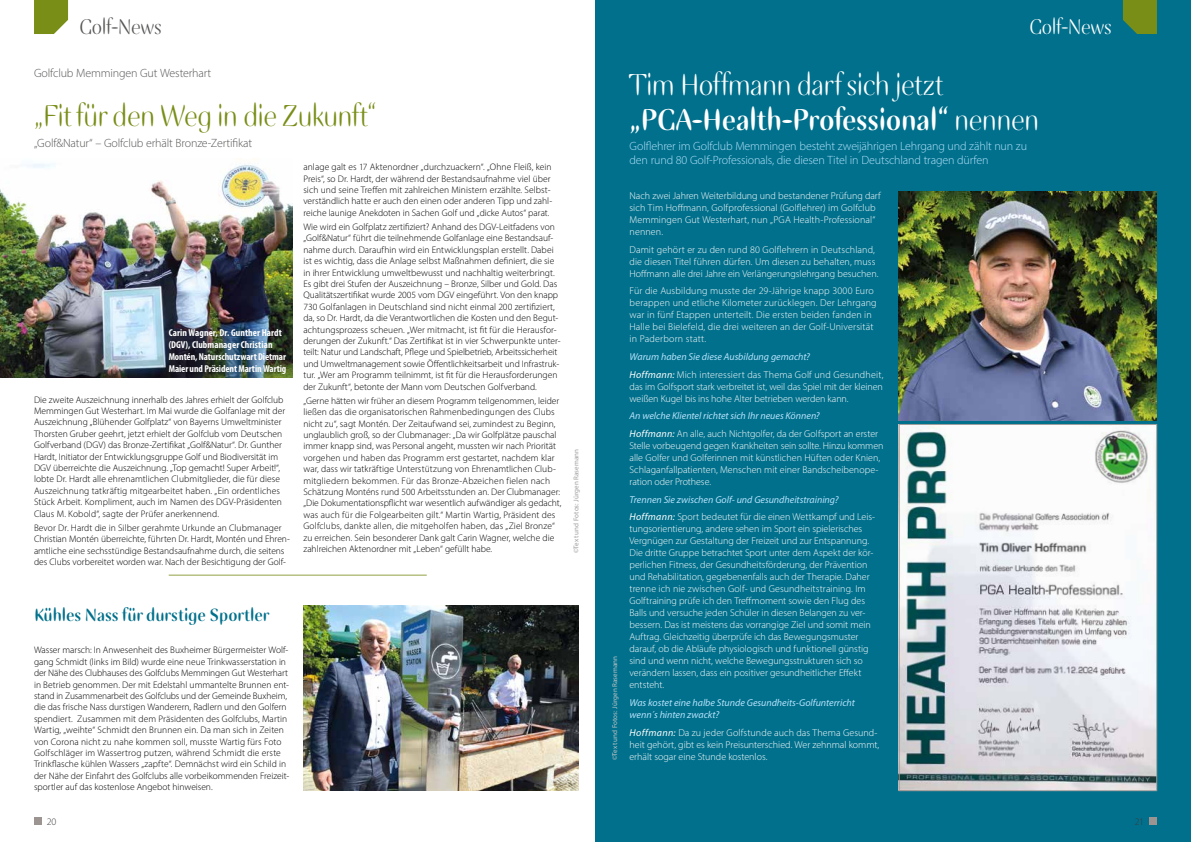
<style>
.page{position:relative;width:1191px;height:842px;background:#fff}
.page>*{position:absolute;margin:0;border:0;box-sizing:border-box;transform-origin:0 0}
.t1{font:34px/35px "Ellipse ITC";letter-spacing:-.005em;color:#fff}
.t2{font:34px "Ellipse ITC";letter-spacing:-.005em;color:#788e17}
.t3{font:24px "Ellipse ITC";color:#575756}
.t4{font:24px "Ellipse ITC";color:#fff}
.t5{font:700 20px "Ellipse ITC";color:#00708c}
.t6{font:300 12px/14.4px "Myriad Pro";letter-spacing:-.015em;color:#b5e1fa}
.t7{font:300 12px "Myriad Pro";letter-spacing:-.015em;color:#575756}
.t8{font:300 10px/12px "Myriad Pro";color:#fff}
.t9{font:italic 10px/17.7px "Myriad Pro";color:#b5e1fa}
.t10{font:700 condensed 10px/12px "Myriad Pro";color:#fff}
.t11{font:300 10px "Myriad Pro";color:#3c3c3b}
.t12{font:300 9.5px/11.4px "Myriad Pro";color:#000}
.t13{font:7px "Myriad Pro";letter-spacing:.01em;color:#9d9d9c}
.t14{font:7px "Myriad Pro";letter-spacing:.01em;color:#c6c6c6}
.s1{font-weight:700}
.s2{font-weight:400;font-style:italic;color:#b5e1fa}
.s3{font-weight:400;font-style:italic}
.s4{color:#fff}
.s5{font-weight:300;font-style:normal;color:#fff}
</style>
<div class="page">
<div style="left:595px;top:0;width:596px;height:842px;background:#00708c"></div>
<img style="left:303px;top:605px;width:275px;height:186px">
<img style="left:0;top:159px;width:292px;height:218px">
<hr style="left:169px;top:575px;width:258px;height:1px;background:#91a043">
<img style="left:899px;top:191px;width:258px;height:230px">
<img style="left:901px;top:426px;width:254px;height:363px">
<div style="left:899px;top:424px;width:258px;height:367px;border:1px solid #9d9d9c"></div>
<svg style="left:34px;top:0;width:34px;height:34px"></svg>
<svg style="left:1123px;top:0;width:34px;height:34px"></svg>
<div style="left:1149px;top:818px;width:8px;height:7px;background:#9b9490"></div>
<div style="left:34px;top:818px;width:7px;height:7px;background:#9b9490"></div>
<h2 class="t3" style="left:79px;top:14px;width:84px">Golf-News</h2>
<h2 class="t4" style="left:1029px;top:14px;width:84px">Golf-News</h2>
<p class="t7" style="left:34px;top:66px;width:179px">Golfclub Memmingen Gut Westerhart</p>
<h1 class="t2" style="left:34px;top:97px;width:344px">„Fit für den Weg in die Zukunft“</h1>
<p class="t7" style="left:34px;top:135px;width:220px">„Golf&amp;Natur“ – Golfclub erhält Bronze-Zertifikat</p>
<h1 class="t1" style="left:629px;top:66px;width:411px">Tim Hoffmann darf sich jetzt <span class="s1">„PGA-Health-Professional“</span> nennen</h1>
<p class="t6" style="left:629px;top:139px;width:399px">Golflehrer im Golfclub Memmingen besteht zweijährigen Lehrgang und zählt nun zu den rund 80 Golf-Professionals, die diesen Titel in Deutschland tragen dürfen</p>
<p class="t8" style="left:629px;top:190px;width:253px">Nach zwei Jahren Weiterbildung und bestandener Prüfung darf sich Tim Hoffmann, Golfprofessional (Golflehrer) im Golfclub Memmingen Gut Westerhart, nun „PGA Health-Professional“ nennen.</p>
<p class="t8" style="left:629px;top:243px;width:250px">Damit gehört er zu den rund 80 Golflehrern in Deutschland, die diesen Titel führen dürfen. Um diesen zu behalten, muss<br>Hoffmann alle drei Jahre ein Verlängerungslehrgang besuchen.</p>
<p class="t8" style="left:629px;top:285px;width:249px">Für die Ausbildung musste der 29-Jährige knapp 3000 Euro berappen und etliche Kilometer zurücklegen. Der Lehrgang war in fünf Etappen unterteilt. Die ersten beiden fanden in Halle bei Bielefeld, die drei weiteren an der Golf-Universität in Paderborn statt.</p>
<p class="t8" style="left:629px;top:348px;width:255px;line-height:17.7px"><span class="s2">Warum haben Sie diese Ausbildung gemacht?<br></span><span class="s3">Hoffmann:</span> Mich interessiert das Thema Golf und Gesundheit,</p>
<p class="t8" style="left:629px;top:380px;width:255px">das im Golfsport stark verbreitet ist, weil das Spiel mit der kleinen weißen Kugel bis ins hohe Alter betrieben werden kann.</p>
<p class="t8" style="left:629px;top:407px;width:250px;line-height:17.7px"><span class="s2">An welche Klientel richtet sich Ihr neues Können?<br></span><span class="s3">Hoffmann:</span> An alle, auch Nichtgolfer, da der Golfsport an erster</p>
<p class="t8" style="left:629px;top:440px;width:255px">Stelle vorbeugend gegen Krankheiten sein sollte. Hinzu kommen alle Golfer und Golferinnen mit künstlichen Hüften oder Knien, Schlaganfallpatienten, Menschen mit einer Bandscheibenope&shy;ration oder Prothese.</p>
<p class="t9" style="left:629px;top:490px;width:247px">Trennen Sie zwischen Golf- und Gesundheitstraining?<br><span class="s4">Hoffmann:</span> <span class="s5">Sport bedeutet für die einen Wettkampf und Leis-</span></p>
<p class="t8" style="left:629px;top:523px;width:245px">tungsorientierung, andere sehen im Sport ein spielerisches Vergnügen zur Gestaltung der Freizeit und zur Entspannung.<br>Die dritte Gruppe betrachtet Sport unter dem Aspekt der kör&shy;perlichen Fitness, der Gesundheitsförderung, der Prävention und Rehabilitation, gegebenenfalls auch der Therapie. Daher trenne ich nie zwischen Golf- und Gesundheitstraining. Im Golftraining prüfe ich den Treffmoment sowie den Flug des Balls und versuche jeden Schüler in diesen Belangen zu ver&shy;bessern. Das ist meistens das vorrangige Ziel und somit mein Auftrag. Gleichzeitig überprüfe ich das Bewegungsmuster darauf, ob die Abläufe physiologisch und funktionell günstig sind und wenn nicht, welche Bewegungsstrukturen sich so verändern lassen, dass ein positiver gesundheitlicher Effekt entsteht.</p>
<p class="t9" style="left:629px;top:696px;width:227px;line-height:12px">Was kostet eine halbe Stunde Gesundheits-Golfunterricht wenn´s hinten zwackt?</p>
<p class="t8" style="left:629px;top:726px;width:251px"><span class="s3">Hoffmann:</span> Da zu jeder Golfstunde auch das Thema Gesund&shy;heit gehört, gibt es kein Preisunterschied. Wer zehnmal kommt, erhält sogar eine Stunde kostenlos.</p>
<p class="t12" style="left:303px;top:161px;width:250px">anlage galt es 17 Aktenordner „durchzuackern“. „Ohne Fleiß, kein Preis“, so Dr. Hardt, der während der Bestandsaufnahme viel über sich und seine Treffen mit zahlreichen Ministern erzählte. Selbst&shy;verständlich hatte er auch den einen oder anderen Tipp und zahl&shy;reiche launige Anekdoten in Sachen Golf und „dicke Autos“ parat.</p>
<p class="t12" style="left:303px;top:221px;width:259px">Wie wird ein Golfplatz zertifiziert? Anhand des DGV-Leitfadens von „Golf&amp;Natur“ führt die teilnehmende Golfanlage eine Bestandsauf&shy;nahme durch. Daraufhin wird ein Entwicklungsplan erstellt. Dabei ist es wichtig, dass die Anlage selbst Maßnahmen definiert, die sie in ihrer Entwicklung umweltbewusst und nachhaltig weiterbringt.<br>Es gibt drei Stufen der Auszeichnung – Bronze, Silber und Gold. Das Qualitätszertifikat wurde 2005 vom DGV eingeführt. Von den knapp 730 Golfanlagen in Deutschland sind nicht einmal 200 zertifiziert, da, so Dr. Hardt, da die Verantwortlichen die Kosten und den Begut&shy;achtungsprozess scheuen. „Wer mitmacht, ist fit für die Herausfor&shy;derungen der Zukunft.“ Das Zertifikat ist in vier Schwerpunkte unter&shy;teilt: Natur und Landschaft, Pflege und Spielbetrieb, Arbeitssicherheit und Umweltmanagement sowie Öffentlichkeitsarbeit und Infrastruk&shy;tur. „Wer am Programm teilnimmt, ist fit für die Herausforderungen der Zukunft“, betonte der Mann vom Deutschen Golfverband.</p>
<p class="t12" style="left:303px;top:395px;width:259px">„Gerne hätten wir früher an diesem Programm teilgenommen, leider ließen das die organisatorischen Rahmenbedingungen des Clubs nicht zu“, sagt Montén. Der Zeitaufwand sei, zumindest zu Beginn, unglaublich groß, so der Clubmanager: „Da wir Golfplätze pauschal immer knapp sind, was Personal angeht, mussten wir nach Priorität vorgehen und haben das Programm erst gestartet, nachdem klar war, dass wir tatkräftige Unterstützung von Ehrenamtlichen Club&shy;mitgliedern bekommen. Für das Bronze-Abzeichen fielen nach Schätzung Monténs rund 500 Arbeitsstunden an. Der Clubmanager: „Die Dokumentationspflicht war wesentlich aufwändiger als gedacht, was auch für die Folgearbeiten gilt.“ Martin Wartig, Präsident des Golfclubs, dankte allen, die mitgeholfen haben, das „Ziel Bronze“ zu erreichen. Sein besonderer Dank galt Carin Wagner, welche die zahlreichen Aktenordner mit „Leben“ gefüllt habe.</p>
<p class="t10" style="left:169px;top:327px;width:119px">Carin Wagner, Dr. Gunther Hardt (DGV), Clubmanager Christian<br>Montén, Naturschutzwart Dietmar<br>Maier und Präsident Martin Wartig</p>
<p class="t12" style="left:34px;top:394px;width:253px">Die zweite Auszeichnung innerhalb des Jahres erhielt der Golfclub Memmingen Gut Westerhart. Im Mai wurde die Golfanlage mit der Auszeichnung „Blühender Golfplatz“ von Bayerns Umweltminister Thorsten Gruber geehrt, jetzt erhielt der Golfclub vom Deutschen Golfverband (DGV) das Bronze-Zertifikat „Golf&amp;Natur“. Dr. Gunther Hardt, Initiator der Entwicklungsgruppe Golf und Biodiversität im DGV überreichte die Auszeichnung. „Top gemacht! Super Arbeit!“, lobte Dr. Hardt alle ehrenamtlichen Clubmitglieder, die für diese Auszeichnung tatkräftig mitgearbeitet haben. „Ein ordentliches Stück Arbeit. Kompliment, auch im Namen des DGV-Präsidenten Claus M. Kobold“, sagte der Prüfer anerkennend.</p>
<p class="t12" style="left:34px;top:522px;width:257px">Bevor Dr. Hardt die in Silber gerahmte Urkunde an Clubmanager Christian Montén überreichte, führten Dr. Hardt, Montén und Ehren&shy;amtliche eine sechsstündige Bestandsaufnahme durch, die seitens des Clubs vorbereitet worden war. Nach der Besichtigung der Golf-</p>
<p class="t13" style="left:572px;top:553px;width:106px;rotate:-90deg">©Text und Fotos: Jürgen Rasemann</p>
<h3 class="t5" style="left:34px;top:604px;width:236px">Kühles Nass für durstige Sportler</h3>
<p class="t12" style="left:34px;top:644px;width:257px">Wasser marsch: In Anwesenheit des Buxheimer Bürgermeister Wolf&shy;gang Schmidt (links im Bild) wurde eine neue Trinkwasserstation in der Nähe des Clubhauses des Golfclubs Memmingen Gut Westerhart in Betrieb genommen. Der mit Edelstahl ummantelte Brunnen ent&shy;stand in Zusammenarbeit des Golfclubs und der Gemeinde Buxheim, die das frische Nass durstigen Wanderern, Radlern und den Golfern spendiert. Zusammen mit dem Präsidenten des Golfclubs, Martin Wartig, „weihte“ Schmidt den Brunnen ein. Da man sich in Zeiten von Corona nicht zu nahe kommen soll, musste Wartig fürs Foto Golfschläger im Wassertrog putzen, während Schmidt die erste Trinkflasche kühlen Wassers „zapfte“. Demnächst wird ein Schild in der Nähe der Einfahrt des Golfclubs alle vorbeikommenden Freizeit&shy;sportler auf das kostenlose Angebot hinweisen.</p>
<p class="t14" style="left:610px;top:760px;width:106px;rotate:-90deg">©Text und Fotos: Jürgen Rasemann</p>
<p class="t11" style="left:47px;top:816px;width:11px">20</p>
<p class="t11" style="left:1135px;top:816px;width:11px">21</p>
</div>
